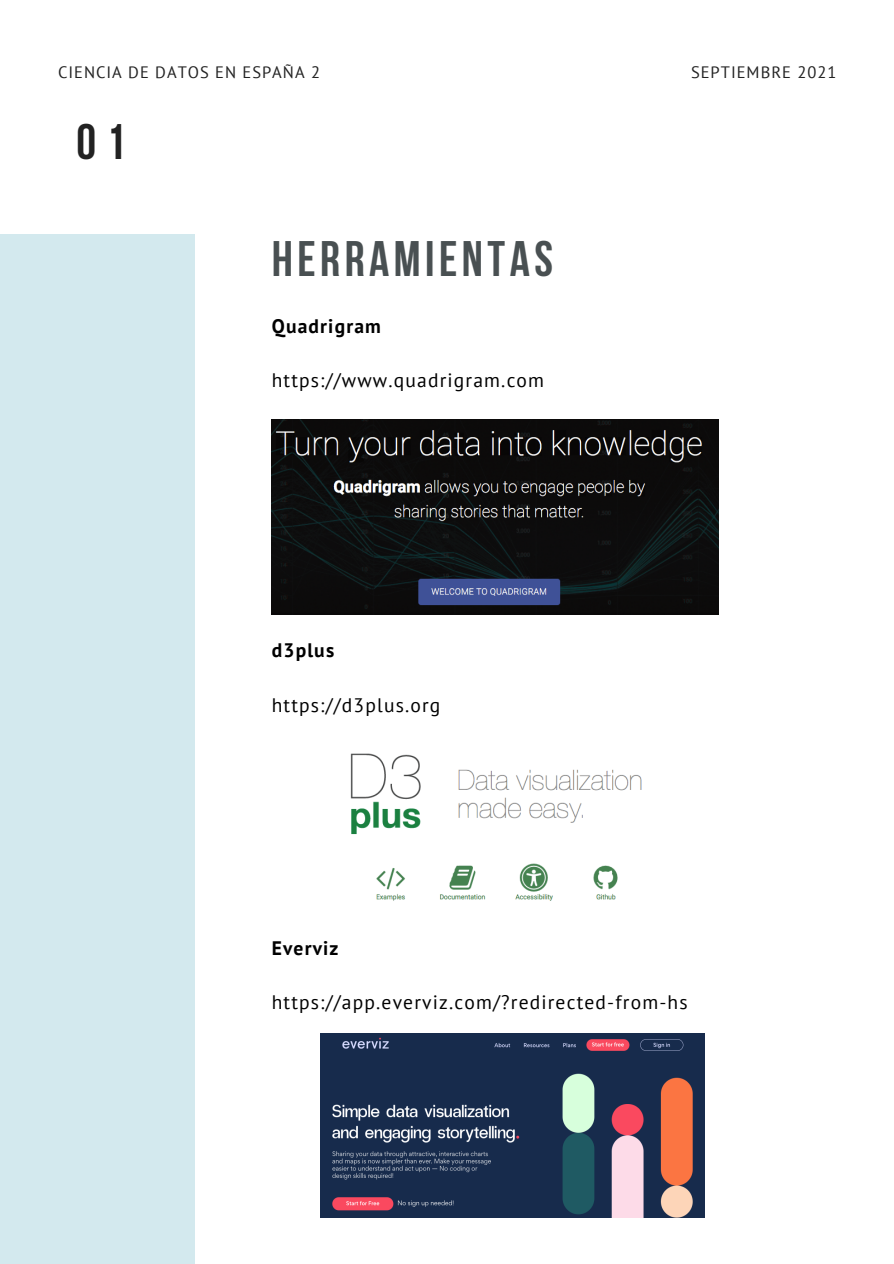
<style>
.page{position:relative;width:894px;height:1264px;background:#fff}
.page>*{position:absolute;margin:0;border:0;box-sizing:border-box;transform-origin:0 0}
.t1{font:700 49.65px "Bebas Neue";letter-spacing:.09em;color:#495052}
.t2{font:700 49.65px "Bebas Neue";color:#222}
.t3{font:19.5px "PT Sans";letter-spacing:.06em;color:#000}
.t4{font:700 19.5px "PT Sans";letter-spacing:.06em;color:#000}
.t5{font:16.5px "PT Sans";letter-spacing:.06em;color:#222}
</style>
<div class="page">
<img style="left:272px;top:419px;width:445px;height:195px">
<img style="left:350px;top:753px;width:292px;height:148px">
<img style="left:320px;top:1033px;width:384px;height:183px">
<div style="left:0;top:234px;width:195px;height:1029px;background:#d3e9ee"></div>
<p class="t5" style="left:58px;top:61px;width:263px">CIENCIA DE DATOS EN ESPAÑA 2</p>
<p class="t5" style="left:690px;top:61px;width:147px">SEPTIEMBRE 2021</p>
<h1 class="t2" style="left:77px;top:122px;width:51px">01</h1>
<h1 class="t1" style="left:272px;top:238px;width:283px">HERRAMIENTAS</h1>
<p class="t4" style="left:272px;top:313px;width:111px">Quadrigram</p>
<p class="t3" style="left:272px;top:367px;width:274px">https://www.quadrigram.com</p>
<p class="t4" style="left:272px;top:637px;width:64px">d3plus</p>
<p class="t3" style="left:272px;top:691px;width:170px">https://d3plus.org</p>
<p class="t4" style="left:272px;top:935px;width:68px">Everviz</p>
<p class="t3" style="left:272px;top:989px;width:417px">https://app.everviz.com/?redirected-from-hs</p>
</div>
